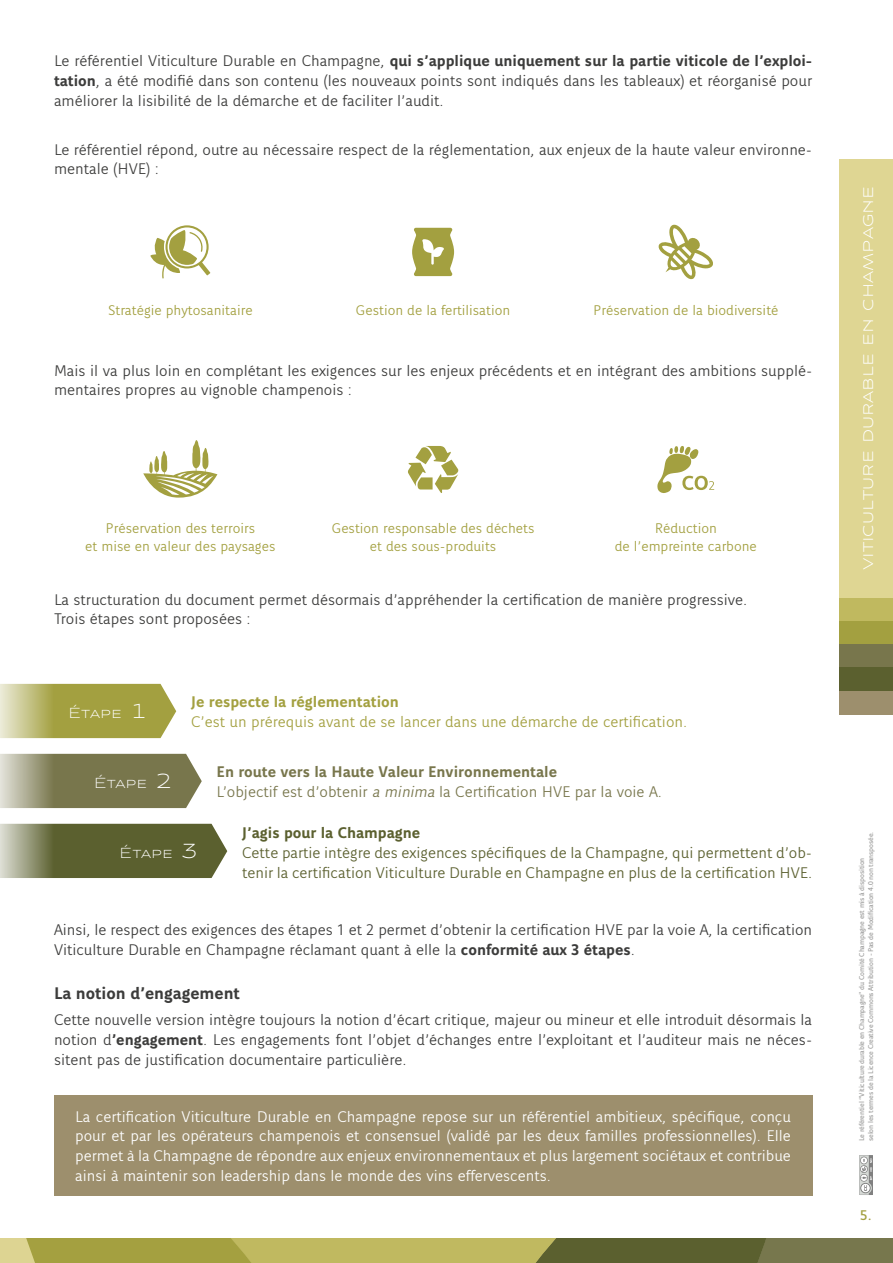
<style>
.page{position:relative;width:893px;height:1263px;background:#fff}
.page>*{position:absolute;margin:0;border:0;box-sizing:border-box;transform-origin:0 0}
.t1{font:300 18px "CIVC Title";color:#fff}
.t2{font:700 18px "CIVC Sans";color:#3c3c3b}
.t3{font:300 16.5px/19.8px "CIVC Sans";color:#3c3c3b}
.t4{font:300 16.5px/19.8px "CIVC Sans";color:#fff;text-align:justify}
.t5{font:300 16.5px/19.8px "CIVC Sans";color:#5b602f}
.t6{font:300 16.5px/19.8px "CIVC Sans";color:#78764c}
.t7{font:300 16.5px "CIVC Sans";color:#a3a040}
.t8{font:700 16.5px "CIVC Sans";color:#a3a040}
.t9{font:700 16.5px "CIVC Sans";color:#5b602f}
.t10{font:300 15px/18px "CIVC Sans";color:#a3a040;text-align:center}
.t11{font:300 15px "CIVC Title";color:#fff}
.t12{font:15px "CIVC Sans";color:#a3a040}
.t13{font:7.5px/9px "CIVC Sans";letter-spacing:-.02em;color:#9d9d9c}
.s1{font-weight:700}
.s2{font-style:italic}
.s3{font-size:21px}
</style>
<div class="page">
<div style="left:839px;top:621px;width:54px;height:23px;background:#a3a040"></div>
<div style="left:839px;top:644px;width:54px;height:23px;background:#78764c"></div>
<div style="left:839px;top:667px;width:54px;height:24px;background:#5b602f"></div>
<div style="left:839px;top:597px;width:54px;height:24px;background:#c0b95f"></div>
<div style="left:839px;top:691px;width:54px;height:23px;background:#9d8f6d"></div>
<div style="left:839px;top:159px;width:54px;height:438px;background:#dfd693"></div>
<svg style="left:859px;top:1155px;width:14px;height:40px"></svg>
<div style="left:54px;top:1095px;width:758px;height:100px;background:#9d8f6d"></div>
<svg style="left:0;top:1238px;width:893px;height:25px;background:#97944b"></svg>
<svg style="left:412px;top:228px;width:42px;height:48px"></svg>
<svg style="left:658px;top:224px;width:55px;height:56px"></svg>
<svg style="left:150px;top:225px;width:60px;height:53px"></svg>
<svg style="left:143px;top:440px;width:74px;height:58px"></svg>
<svg style="left:408px;top:446px;width:50px;height:47px"></svg>
<svg style="left:657px;top:446px;width:57px;height:47px"></svg>
<svg style="left:0;top:684px;width:176px;height:54px;background:#b2af5f"></svg>
<svg style="left:0;top:824px;width:227px;height:54px;background:#707449"></svg>
<svg style="left:0;top:754px;width:202px;height:54px;background:#8b8a66"></svg>
<p class="t3" style="left:54px;top:51px;width:760px;text-align:justify">Le référentiel Viticulture Durable en Champagne, <span class="s1">qui s’applique uniquement sur la partie viticole de l’exploi&shy;tation</span>, a été modifié dans son contenu (les nouveaux points sont indiqués dans les tableaux) et réorganisé pour améliorer la lisibilité de la démarche et de faciliter l’audit.</p>
<p class="t3" style="left:54px;top:139px;width:760px">Le référentiel répond, outre au nécessaire respect de la réglementation, aux enjeux de la haute valeur environne&shy;mentale (HVE) :</p>
<p class="t10" style="left:108px;top:301px;width:146px">Stratégie phytosanitaire</p>
<p class="t10" style="left:356px;top:301px;width:156px">Gestion de la fertilisation</p>
<p class="t10" style="left:593px;top:301px;width:187px">Préservation de la biodiversité</p>
<p class="t3" style="left:54px;top:360px;width:760px">Mais il va plus loin en complétant les exigences sur les enjeux précédents et en intégrant des ambitions supplé&shy;mentaires propres au vignoble champenois :</p>
<p class="t10" style="left:85px;top:519px;width:192px">Préservation des terroirs<br>et mise en valeur des paysages</p>
<p class="t10" style="left:332px;top:519px;width:204px">Gestion responsable des déchets et des sous-produits</p>
<p class="t10" style="left:615px;top:519px;width:143px">Réduction<br>de l’empreinte carbone</p>
<p class="t3" style="left:54px;top:589px;width:695px">La structuration du document permet désormais d’appréhender la certification de manière progressive.<br>Trois étapes sont proposées :</p>
<p class="t8" style="left:191px;top:693px;width:209px">Je respecte la réglementation</p>
<p class="t7" style="left:191px;top:713px;width:497px">C’est un prérequis avant de se lancer dans une démarche de certification.</p>
<p class="t6" style="left:217px;top:762px;width:447px"><span class="s1">En route vers la Haute Valeur Environnementale<br></span>L’objectif est d’obtenir <span class="s2">a minima</span> la Certification HVE par la voie A.</p>
<p class="t9" style="left:242px;top:824px;width:180px">J’agis pour la Champagne</p>
<p class="t5" style="left:242px;top:843px;width:572px">Cette partie intègre des exigences spécifiques de la Champagne, qui permettent d’ob&shy;tenir la certification Viticulture Durable en Champagne en plus de la certification HVE.</p>
<p class="t11" style="left:68px;top:704px;width:80px">Étape <span class="s3">1</span></p>
<p class="t11" style="left:94px;top:774px;width:80px">Étape <span class="s3">2</span></p>
<p class="t11" style="left:119px;top:844px;width:80px">Étape <span class="s3">3</span></p>
<p class="t3" style="left:54px;top:920px;width:760px">Ainsi, le respect des exigences des étapes 1 et 2 permet d’obtenir la certification HVE par la voie A, la certification<br>Viticulture Durable en Champagne réclamant quant à elle la <span class="s1">conformité aux 3 étapes</span>.</p>
<p class="t2" style="left:54px;top:983px;width:187px">La notion d’engagement</p>
<p class="t3" style="left:54px;top:1010px;width:760px;text-align:justify">Cette nouvelle version intègre toujours la notion d’écart critique, majeur ou mineur et elle introduit désormais la notion d<span class="s1">’engagement</span>. Les engagements font l’objet d’échanges entre l’exploitant et l’auditeur mais ne néces&shy;sitent pas de justification documentaire particulière.</p>
<p class="t4" style="left:75px;top:1106px;width:717px">La certification Viticulture Durable en Champagne repose sur un référentiel ambitieux, spécifique, conçu pour et par les opérateurs champenois et consensuel (validé par les deux familles professionnelles). Elle permet à la Champagne de répondre aux enjeux environnementaux et plus largement sociétaux et contribue ainsi à maintenir son leadership dans le monde des vins effervescents.</p>
<p class="t1" style="left:856px;top:570px;width:386px;rotate:-90deg">viticulture durable en champagne</p>
<p class="t13" style="left:857px;top:1141px;width:311px;rotate:-90deg">Le référentiel “Viticulture durable en Champagne” du Comité Champagne est mis à disposition<br>selon les termes de la Licence Creative Commons Attribution - Pas de Modification 4.0 non transposée.</p>
<p class="t12" style="left:860px;top:1207px;width:13px">5.</p>
</div>
